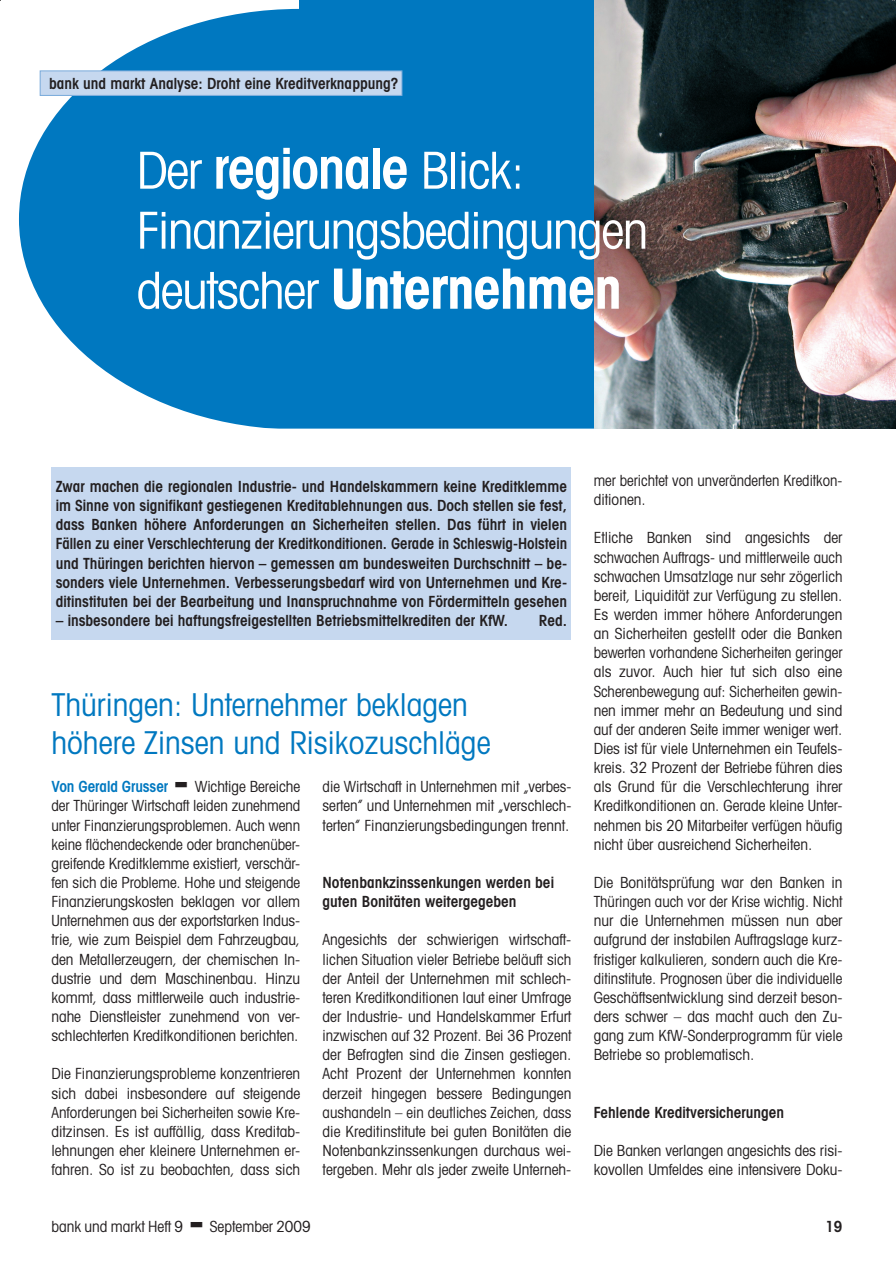
<style>
.page{position:relative;width:896px;height:1274px;background:#fff}
.page>*{position:absolute;margin:0;border:0;box-sizing:border-box;transform-origin:0 0}
.t1{font:700 condensed 55.5px "Avant Garde";letter-spacing:-.025em;color:#fff}
.t2{font:condensed 51px/60px "Avant Garde";letter-spacing:-.025em;color:#fff}
.t3{font:condensed 31.5px/38.2px "Avant Garde";color:#0078c0}
.t4{font:condensed 15.3px/19.2px "Avant Garde";color:#231f20;text-align:justify}
.t5{font:600 condensed 15.3px/19.2px "Avant Garde";color:#231f20}
.t6{font:condensed 15.3px/19.2px "Avant Garde";color:#231f20;scale:.96 1}
.t7{font:600 condensed 15.3px "Avant Garde";letter-spacing:-.005em;color:#0078c0}
.s1{font-weight:600;font-size:55.5px}
.s2{font-weight:400;font-size:51px}
</style>
<div class="page">
<svg style="left:19px;top:9px;width:576px;height:419px;background:#1a85c6"></svg>
<div style="left:299px;top:0;width:308px;height:9px;background:#0078c0"></div>
<img style="left:595px;top:0;width:301px;height:428px">
<div style="left:51px;top:467px;width:520px;height:172px;background:#c6d8ef"></div>
<div style="left:40px;top:71px;width:362px;height:24px;background:#c6d8ef"></div>
<div style="left:40px;top:70px;width:362px;height:26px;border:1px solid #7aabdb"></div>
<p class="t5" style="left:49px;top:74px;width:351px">bank und markt Analyse: Droht eine Kreditverknappung?</p>
<h2 class="t2" style="left:136px;top:139px;width:513px">Der <span class="s1">regionale</span> Blick:<br>Finanzierungsbedingungen</h2>
<h1 class="t1" style="left:137px;top:253px;width:487px"><span class="s2">deutscher</span> Unternehmen</h1>
<p class="t5" style="left:56px;top:477px;width:513px;text-align:justify">Zwar machen die regionalen Industrie- und Handelskammern keine Kreditklemme im Sinne von signifikant gestiegenen Kreditablehnungen aus. Doch stellen sie fest, dass Banken höhere Anforderungen an Sicherheiten stellen. Das führt in vielen Fällen zu einer Verschlechterung der Kreditkonditionen. Gerade in Schleswig-Holstein und Thüringen berichten hiervon – gemessen am bundesweiten Durchschnitt – be&shy;sonders viele Unternehmen. Verbesserungsbedarf wird von Unternehmen und Kre&shy;ditinstituten bei der Bearbeitung und Inanspruchnahme von Fördermitteln gesehen</p>
<p class="t5" style="left:56px;top:610px;width:454px">– insbesondere bei haftungsfreigestellten Betriebsmittelkrediten der KfW.</p>
<p class="t5" style="left:539px;top:610px;width:30px">Red.</p>
<h3 class="t3" style="left:51px;top:684px;width:441px">Thüringen: Unternehmer beklagen höhere Zinsen und Risikozuschläge</h3>
<p class="t7" style="left:51px;top:777px;width:118px">Von Gerald Grusser</p>
<p class="t4" style="left:51px;top:777px;width:250px;text-indent:143px">Wichtige Bereiche der Thüringer Wirtschaft leiden zunehmend unter Finanzierungsproblemen. Auch wenn keine flächendeckende oder branchenüber&shy;greifende Kreditklemme existiert, verschär&shy;fen sich die Probleme. Hohe und steigende Finanzierungskosten beklagen vor allem Unternehmen aus der exportstarken Indus&shy;trie, wie zum Beispiel dem Fahrzeugbau, den Metallerzeugern, der chemischen In&shy;dustrie und dem Maschinenbau. Hinzu kommt, dass mittlerweile auch industrie&shy;nahe Dienstleister zunehmend von ver&shy;schlechterten Kreditkonditionen berichten.</p>
<p class="t4" style="left:51px;top:1064px;width:250px">Die Finanzierungsprobleme konzentrieren sich dabei insbesondere auf steigende Anforderungen bei Sicherheiten sowie Kre&shy;ditzinsen. Es ist auffällig, dass Kreditab&shy;lehnungen eher kleinere Unternehmen er&shy;fahren. So ist zu beobachten, dass sich</p>
<p class="t4" style="left:323px;top:777px;width:250px">die Wirtschaft in Unternehmen mit „verbes&shy;serten” und Unternehmen mit „verschlech&shy;terten” Finanzierungsbedingungen trennt.</p>
<p class="t5" style="left:323px;top:872px;width:233px">Notenbankzinssenkungen werden bei guten Bonitäten weitergegeben</p>
<p class="t4" style="left:323px;top:930px;width:250px">Angesichts der schwierigen wirtschaft&shy;lichen Situation vieler Betriebe beläuft sich der Anteil der Unternehmen mit schlech&shy;teren Kreditkonditionen laut einer Umfrage der Industrie- und Handelskammer Erfurt inzwischen auf 32 Prozent. Bei 36 Prozent der Befragten sind die Zinsen gestiegen.<br>Acht Prozent der Unternehmen konnten derzeit hingegen bessere Bedingungen aushandeln – ein deutliches Zeichen, dass die Kreditinstitute bei guten Bonitäten die Notenbankzinssenkungen durchaus wei&shy;tergeben. Mehr als jeder zweite Unterneh-</p>
<p class="t6" style="left:594px;top:470px;width:261px">mer berichtet von unveränderten Kreditkon&shy;ditionen.</p>
<p class="t4" style="left:594px;top:528px;width:250px">Etliche Banken sind angesichts der schwachen Auftrags- und mittlerweile auch schwachen Umsatzlage nur sehr zögerlich bereit, Liquidität zur Verfügung zu stellen.<br>Es werden immer höhere Anforderungen an Sicherheiten gestellt oder die Banken bewerten vorhandene Sicherheiten geringer als zuvor. Auch hier tut sich also eine Scherenbewegung auf: Sicherheiten gewin&shy;nen immer mehr an Bedeutung und sind auf der anderen Seite immer weniger wert.<br>Dies ist für viele Unternehmen ein Teufels&shy;kreis. 32 Prozent der Betriebe führen dies als Grund für die Verschlechterung ihrer Kreditkonditionen an. Gerade kleine Unter&shy;nehmen bis 20 Mitarbeiter verfügen häufig nicht über ausreichend Sicherheiten.</p>
<p class="t4" style="left:594px;top:872px;width:250px">Die Bonitätsprüfung war den Banken in Thüringen auch vor der Krise wichtig. Nicht nur die Unternehmen müssen nun aber aufgrund der instabilen Auftragslage kurz&shy;fristiger kalkulieren, sondern auch die Kre&shy;ditinstitute. Prognosen über die individuelle Geschäftsentwicklung sind derzeit beson&shy;ders schwer – das macht auch den Zu&shy;gang zum KfW-Sonderprogramm für viele Betriebe so problematisch.</p>
<p class="t5" style="left:594px;top:1102px;width:192px">Fehlende Kreditversicherungen</p>
<p class="t4" style="left:594px;top:1140px;width:250px">Die Banken verlangen angesichts des risi&shy;kovollen Umfeldes eine intensivere Doku-</p>
<p class="t4" style="left:51px;top:1217px;width:133px">bank und markt Heft 9</p>
<p class="t4" style="left:210px;top:1217px;width:102px">September 2009</p>
<p class="t5" style="left:825px;top:1217px;width:19px">19</p>
</div>
